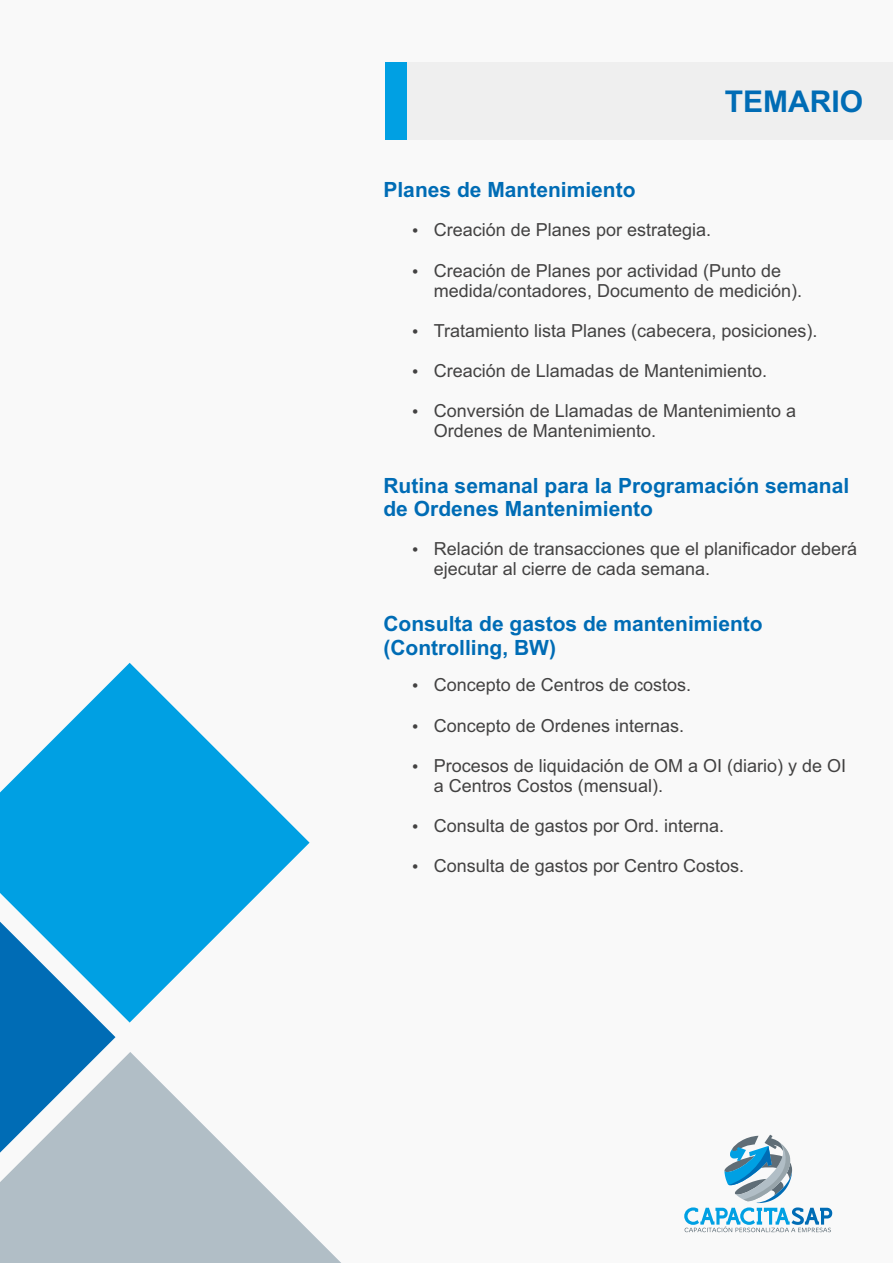
<style>
.page{position:relative;width:893px;height:1263px;background:#f9f9f9}
.page>*{position:absolute;margin:0;border:0;box-sizing:border-box;transform-origin:0 0}
.t1{font:700 30px "Arial";color:#006cb5}
.t2{font:700 21px/23.4px "Arial";color:#006cb5}
.t3{font:18px/20.1px "Arial";color:#434242}
</style>
<div class="page">
<svg style="left:0;top:1052px;width:341px;height:211px;fill:#b1bec6"></svg>
<svg style="left:0;top:1022px;width:115px;height:131px"></svg>
<svg style="left:0;top:663px;width:310px;height:359px;fill:#00a0e3"></svg>
<div style="left:406px;top:62px;width:487px;height:77px;background:#efefef"></div>
<svg style="left:684px;top:1135px;width:148px;height:97px"></svg>
<div style="left:385px;top:62px;width:21px;height:77px;background:#00a0e3"></div>
<p class="t2" style="left:383px;top:180px;width:254px">Planes de Mantenimiento</p>
<h1 class="t1" style="left:725px;top:90px;width:140px">TEMARIO</h1>
<p class="t3" style="left:434px;top:222px;width:279px">Creación de Planes por estrategia.</p>
<p class="t3" style="left:434px;top:262px;width:370px">Creación de Planes por actividad (Punto de medida/contadores, Documento de medición).</p>
<p class="t3" style="left:434px;top:322px;width:385px">Tratamiento lista Planes (cabecera, posiciones).</p>
<p class="t3" style="left:434px;top:362px;width:335px">Creación de Llamadas de Mantenimiento.</p>
<p class="t3" style="left:434px;top:403px;width:364px">Conversión de Llamadas de Mantenimiento a<br>Ordenes de Mantenimiento.</p>
<p class="t2" style="left:383px;top:476px;width:467px">Rutina semanal para la Programación semanal de Ordenes Mantenimiento</p>
<p class="t3" style="left:434px;top:541px;width:425px">Relación de transacciones que el planificador deberá ejecutar al cierre de cada semana.</p>
<p class="t2" style="left:383px;top:614px;width:381px">Consulta de gastos de mantenimiento (Controlling, BW)</p>
<p class="t3" style="left:434px;top:677px;width:259px">Concepto de Centros de costos.</p>
<p class="t3" style="left:434px;top:717px;width:252px">Concepto de Ordenes internas.</p>
<p class="t3" style="left:434px;top:757px;width:414px">Procesos de liquidación de OM a OI (diario) y de OI a Centros Costos (mensual).</p>
<p class="t3" style="left:434px;top:817px;width:292px">Consulta de gastos por Ord. interna.</p>
<p class="t3" style="left:434px;top:858px;width:312px">Consulta de gastos por Centro Costos.</p>
</div>
